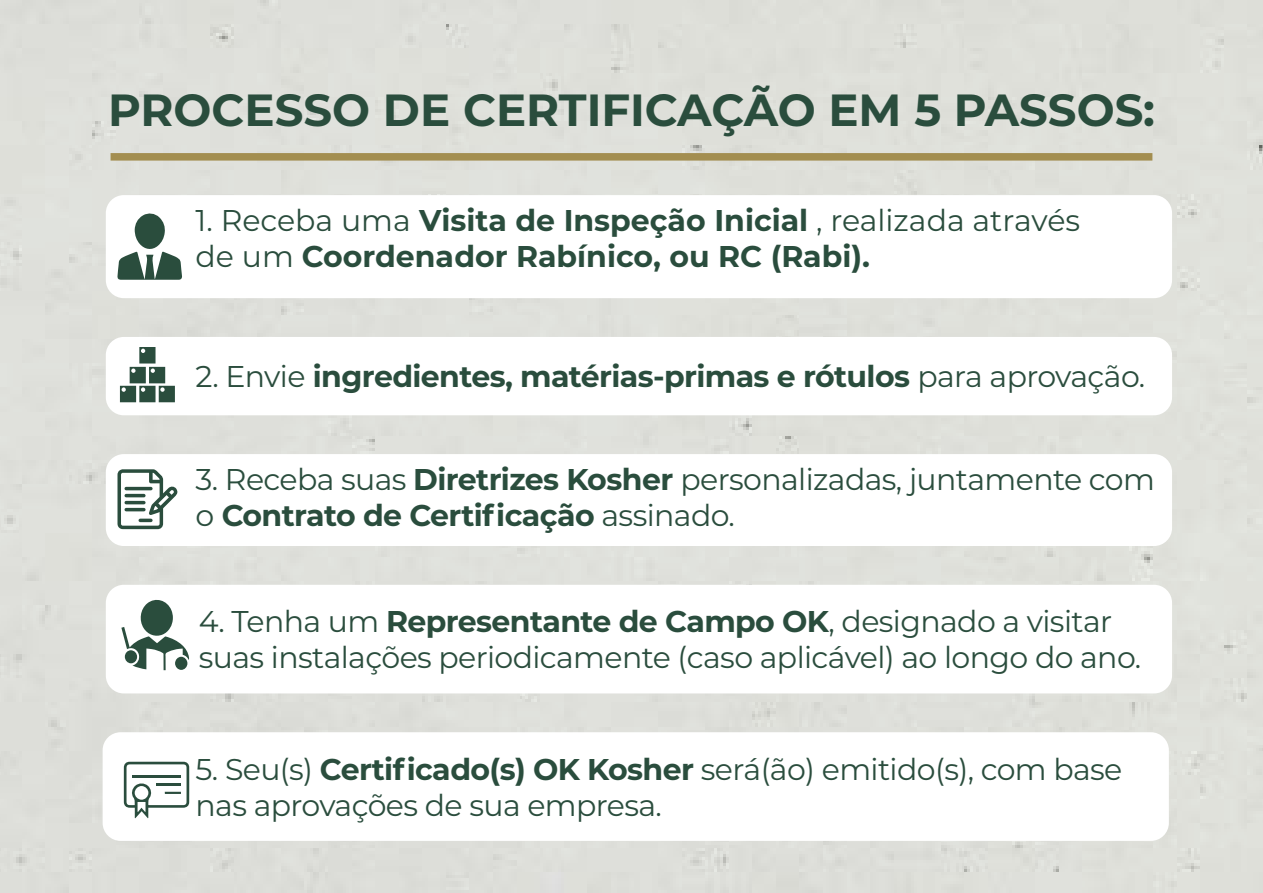
<style>
.page{position:relative;width:1263px;height:893px;background:#dedfda}
.page>*{position:absolute;margin:0;border:0;box-sizing:border-box;transform-origin:0 0}
.t1{font:700 45px "Montserrat";color:#2a4d3d}
.t2{font:30px "Montserrat";letter-spacing:-.02em;color:#2a4d3d}
.t3{font:700 30px "Montserrat";letter-spacing:-.02em;color:#2a4d3d}
.t4{font:30px "Montserrat";color:#2a4d3d}
.t5{font:700 30px "Montserrat";color:#2a4d3d}
.s1{font-weight:700}
.s2{font-weight:400}
</style>
<div class="page">
<div style="left:111px;top:153px;width:1041px;height:8px;background:#a38e50"></div>
<div style="left:106px;top:195px;width:1066px;height:103px;background:#fff;border-radius:18px"></div>
<div style="left:106px;top:337px;width:1066px;height:78px;background:#fff;border-radius:18px"></div>
<div style="left:106px;top:454px;width:1066px;height:92px;background:#fff;border-radius:18px"></div>
<div style="left:106px;top:585px;width:1066px;height:108px;background:#fff;border-radius:18px"></div>
<svg style="left:117px;top:213px;width:65px;height:67px"></svg>
<svg style="left:120px;top:347px;width:55px;height:55px"></svg>
<svg style="left:117px;top:469px;width:60px;height:60px"></svg>
<svg style="left:121px;top:599px;width:68px;height:71px"></svg>
<div style="left:175px;top:657px;width:12px;height:13px;background:#2a4d3d;border-radius:50%"></div>
<div style="left:125px;top:650px;width:12px;height:13px;background:#2a4d3d;border-radius:50%"></div>
<div style="left:103px;top:732px;width:1066px;height:109px;background:#fff;border-radius:18px"></div>
<svg style="left:124px;top:762px;width:65px;height:56px"></svg>
<p class="t1" style="left:108px;top:78px;width:1048px">PROCESSO DE CERTIFICAÇÃO EM 5 PASSOS:</p>
<p class="t4" style="left:196px;top:200px;width:886px">1. Receba uma <span class="s1">Visita de Inspeção Inicial</span> , realizada através</p>
<p class="t5" style="left:196px;top:235px;width:676px"><span class="s2">de um</span> Coordenador Rabínico, ou RC (Rabi .(</p>
<p class="t3" style="left:196px;top:354px;width:951px"><span class="s2">2. Envie</span> ingredientes, matérias-primas e rótulos <span class="s2">para aprovação.</span></p>
<p class="t2" style="left:196px;top:459px;width:961px">3. Receba suas <span class="s1">Diretrizes Kosher</span> personalizadas, juntamente com</p>
<p class="t3" style="left:196px;top:494px;width:541px"><span class="s2">o</span> Contrato de Certificação <span class="s2">assinado.</span></p>
<p class="t2" style="left:199px;top:601px;width:915px">4. Tenha um <span class="s1">Representante de Campo OK</span>, designado a visitar</p>
<p class="t2" style="left:199px;top:637px;width:944px">suas instalações periodicamente (caso aplicável) ao longo do ano.</p>
<p class="t2" style="left:196px;top:749px;width:928px">5. Seu s( ) <span class="s1">Certificado s( ) OK Kosher</span> será(ão) emitido , )s( com base</p>
<p class="t2" style="left:196px;top:785px;width:468px">nas aprovações de sua empresa.</p>
</div>
